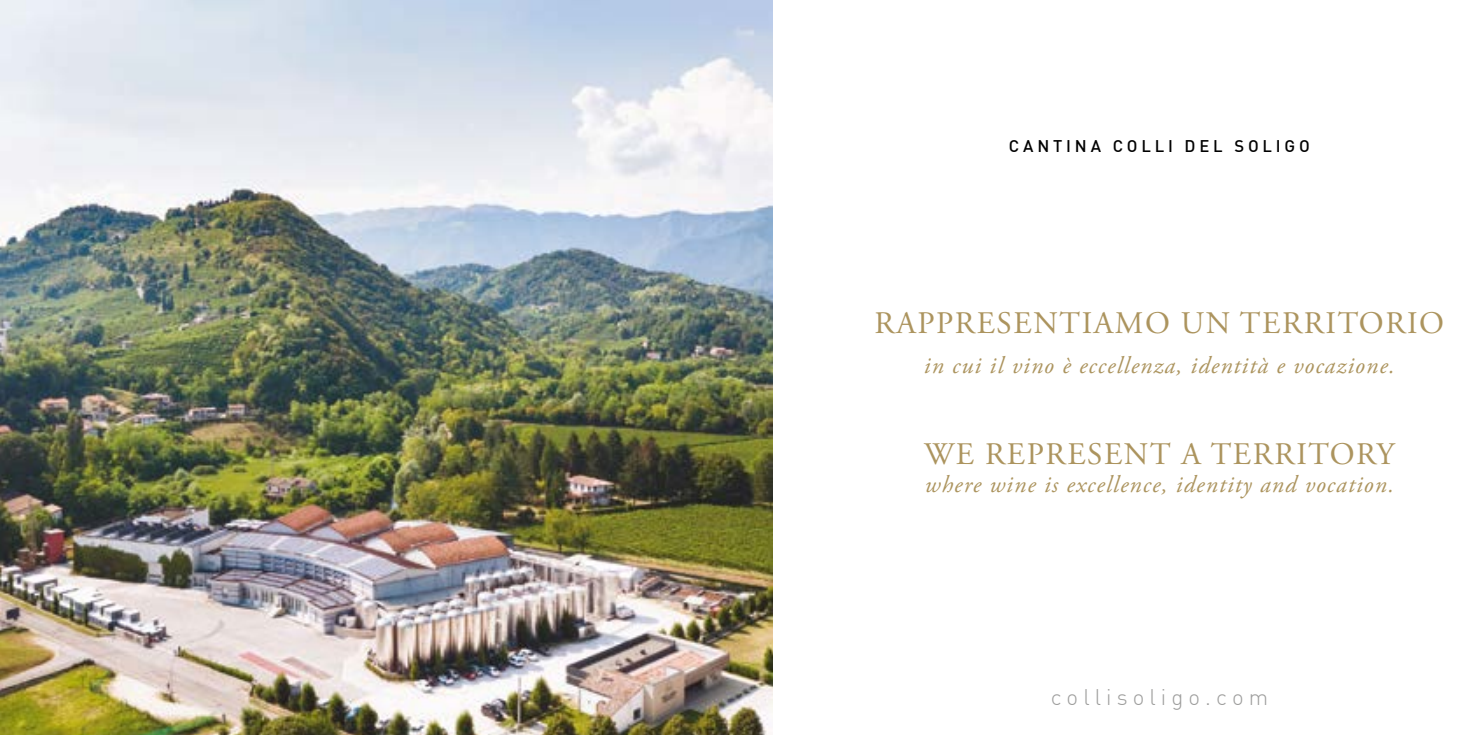
<style>
.page{position:relative;width:1469px;height:735px;background:#fff}
.page>*{position:absolute;margin:0;border:0;box-sizing:border-box;transform-origin:0 0}
.t1{font:31.32px "Adobe Garamond Pro";letter-spacing:.05em;color:#ac945e}
.t2{font:italic 23.97px "Adobe Garamond Pro";letter-spacing:.05em;color:#ac945e}
.t3{font:300 22.05px "DIN";letter-spacing:.23em;color:#9d9d9c}
.t4{font:500 16.62px "DIN";letter-spacing:.23em;color:#000}
</style>
<div class="page">
<img style="left:0;top:0;width:773px;height:734px">
<p class="t4" style="left:1009px;top:135px;width:302px">CANTINA COLLI DEL SOLIGO</p>
<h1 class="t1" style="left:874px;top:304px;width:571px">RAPPRESENTIAMO UN TERRITORIO</h1>
<p class="t2" style="left:924px;top:351px;width:472px">in cui il vino è eccellenza, identità e vocazione.</p>
<h1 class="t1" style="left:924px;top:434px;width:472px">WE REPRESENT A TERRITORY</h1>
<p class="t2" style="left:924px;top:470px;width:471px">where wine is excellence, identity and vocation.</p>
<p class="t3" style="left:1050px;top:683px;width:219px">collisoligo.com</p>
</div>
